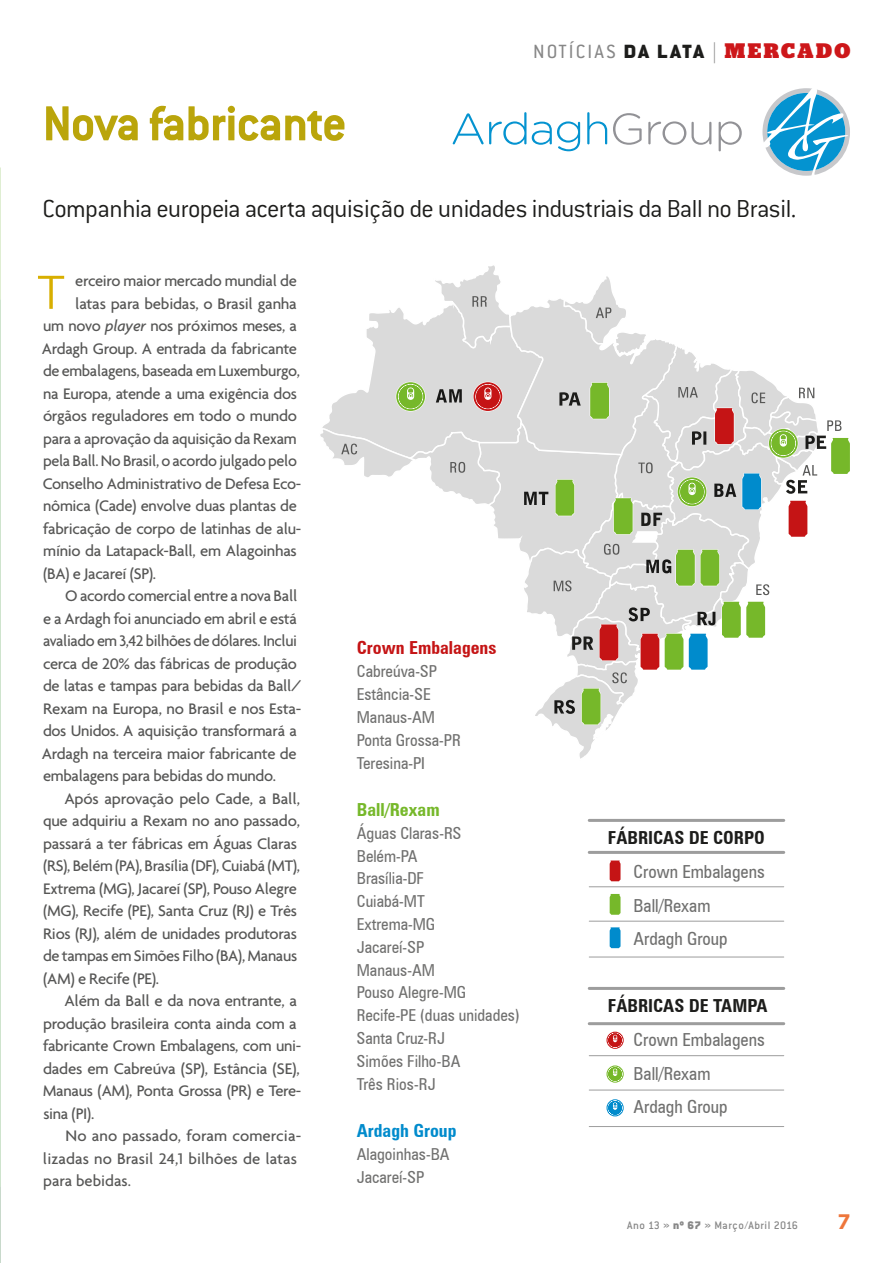
<style>
.page{position:relative;width:893px;height:1263px;background:#fff}
.page>*{position:absolute;margin:0;border:0;box-sizing:border-box;transform-origin:0 0}
.t1{font:700 54px "Conduit ITC Std";letter-spacing:-.025em;color:#baa50b}
.t2{font:300 51.75px "Agenda";color:#d8af00}
.t3{font:300 27px "Conduit ITC Std";letter-spacing:-.025em;color:#1d1d1b}
.t4{font:21px "Conduit ITC Std";letter-spacing:.1em;color:#878787}
.t5{font:700 21px "Gotham";color:#ee763b}
.t6{font:condensed 18px/33.6px "Zurich BT";color:#70706f}
.t7{font:700 condensed 18px "Zurich BT";color:#1d1d1b}
.t8{font:700 condensed 18px "Zurich BT";color:#c51415}
.t9{font:700 condensed 18px "Zurich BT";color:#008bcc}
.t10{font:700 condensed 18px "Zurich BT";color:#76b82a}
.t11{font:500 16.5px "Agenda";letter-spacing:-.02em;color:#575756}
.t12{font:condensed 16.5px/22.8px "Zurich BT";color:#70706f}
.t13{font:500 16.5px "Agenda";color:#575756}
.t14{font:500 16.5px "Agenda";letter-spacing:.005em;color:#575756}
.t15{font:500 12px "Conduit ITC Std";letter-spacing:.04em;color:#878787}
.s1{font-weight:900;color:#1d1d1b}
.s2{font-weight:200}
.s3{font-family:"Stag";font-weight:900;color:#cd171a}
.s4{font-style:italic}
.s5{font-weight:900}
</style>
<div class="page">
<svg style="left:320px;top:265px;width:530px;height:494px"></svg>
<svg style="left:609px;top:927px;width:12px;height:21px"></svg>
<svg style="left:609px;top:860px;width:12px;height:22px"></svg>
<svg style="left:609px;top:894px;width:12px;height:21px"></svg>
<svg style="left:606px;top:1099px;width:18px;height:17px"></svg>
<svg style="left:606px;top:1032px;width:18px;height:17px"></svg>
<svg style="left:606px;top:1065px;width:18px;height:18px"></svg>
<hr style="left:589px;top:819px;width:195px;height:3px;background:#9d9d9d">
<hr style="left:589px;top:851px;width:195px;height:3px;background:#9d9d9d">
<hr style="left:589px;top:886px;width:195px;height:1px;background:#9d9d9d">
<hr style="left:589px;top:921px;width:195px;height:1px;background:#9d9d9d">
<hr style="left:589px;top:957px;width:195px;height:1px;background:#9d9d9d">
<hr style="left:589px;top:987px;width:195px;height:3px;background:#9d9d9d">
<hr style="left:589px;top:1022px;width:195px;height:3px;background:#9d9d9d">
<hr style="left:589px;top:1055px;width:195px;height:1px;background:#9d9d9d">
<hr style="left:589px;top:1090px;width:195px;height:1px;background:#9d9d9d">
<hr style="left:589px;top:1126px;width:195px;height:1px;background:#9d9d9d">
<svg style="left:453px;top:112px;width:154px;height:39px"></svg>
<svg style="left:613px;top:113px;width:129px;height:38px"></svg>
<svg style="left:762px;top:88px;width:88px;height:88px"></svg>
<h1 class="t1" style="left:43px;top:91px;width:306px">Nova fabricante</h1>
<p class="t4" style="left:533px;top:39px;width:319px">NOTÍCIAS <span class="s1">DA LATA</span> <span class="s2">|</span> <span class="s3">MERCADO</span></p>
<h3 class="t3" style="left:43px;top:193px;width:755px">Companhia europeia acerta aquisição de unidades industriais da Ball no Brasil.</h3>
<h2 class="t2" style="left:38px;top:262px;width:28px">T</h2>
<p class="t11" style="left:75px;top:271px;width:223px">erceiro maior mercado mundial de</p>
<p class="t11" style="left:75px;top:293px;width:223px">latas para bebidas, o Brasil ganha</p>
<p class="t11" style="left:43px;top:316px;width:255px">um novo <span class="s4">player</span> nos próximos meses, a</p>
<p class="t11" style="left:42px;top:338px;width:257px">Ardagh Group. A entrada da fabricante</p>
<p class="t11" style="left:43px;top:361px;width:258px">de embalagens, baseada em Luxemburgo,</p>
<p class="t11" style="left:43px;top:383px;width:255px">na Europa, atende a uma exigência dos</p>
<p class="t11" style="left:43px;top:406px;width:255px">órgãos reguladores em todo o mundo</p>
<p class="t11" style="left:43px;top:428px;width:255px">para a aprovação da aquisição da Rexam</p>
<p class="t11" style="left:43px;top:451px;width:255px">pela Ball. No Brasil, o acordo julgado pelo</p>
<p class="t11" style="left:43px;top:473px;width:260px">Conselho Administrativo de Defesa Eco-</p>
<p class="t11" style="left:43px;top:496px;width:255px">nômica (Cade) envolve duas plantas de</p>
<p class="t11" style="left:43px;top:518px;width:260px">fabricação de corpo de latinhas de alu-</p>
<p class="t11" style="left:43px;top:541px;width:255px">mínio da Latapack-Ball, em Alagoinhas</p>
<p class="t11" style="left:43px;top:563px;width:114px">(BA) e Jacareí (SP).</p>
<p class="t11" style="left:65px;top:586px;width:234px">O acordo comercial entre a nova Ball</p>
<p class="t11" style="left:43px;top:608px;width:256px">e a Ardagh foi anunciado em abril e está</p>
<p class="t11" style="left:43px;top:631px;width:256px">avaliado em 3,42 bilhões de dólares. Inclui</p>
<p class="t11" style="left:43px;top:653px;width:255px">cerca de 20% das fábricas de produção</p>
<p class="t11" style="left:43px;top:676px;width:260px">de latas e tampas para bebidas da Ball/</p>
<p class="t11" style="left:43px;top:698px;width:260px">Rexam na Europa, no Brasil e nos Esta-</p>
<p class="t11" style="left:43px;top:721px;width:256px">dos Unidos. A aquisição transformará a</p>
<p class="t11" style="left:42px;top:743px;width:256px">Ardagh na terceira maior fabricante de</p>
<p class="t11" style="left:43px;top:766px;width:235px">embalagens para bebidas do mundo.</p>
<p class="t11" style="left:64px;top:788px;width:237px">Após aprovação pelo Cade, a Ball,</p>
<p class="t11" style="left:43px;top:811px;width:258px">que adquiriu a Rexam no ano passado,</p>
<p class="t11" style="left:43px;top:833px;width:255px">passará a ter fábricas em Águas Claras</p>
<p class="t11" style="left:43px;top:856px;width:258px">(RS), Belém (PA), Brasília (DF), Cuiabá (MT),</p>
<p class="t11" style="left:43px;top:878px;width:255px">Extrema (MG), Jacareí (SP), Pouso Alegre</p>
<p class="t11" style="left:43px;top:901px;width:256px">(MG), Recife (PE), Santa Cruz (RJ) e Três</p>
<p class="t11" style="left:43px;top:923px;width:255px">Rios (RJ), além de unidades produtoras</p>
<p class="t11" style="left:43px;top:946px;width:256px">de tampas em Simões Filho (BA), Manaus</p>
<p class="t11" style="left:43px;top:968px;width:118px">(AM) e Recife (PE).</p>
<p class="t11" style="left:64px;top:991px;width:234px">Além da Ball e da nova entrante, a</p>
<p class="t11" style="left:43px;top:1013px;width:255px">produção brasileira conta ainda com a</p>
<p class="t11" style="left:43px;top:1036px;width:260px">fabricante Crown Embalagens, com uni-</p>
<p class="t11" style="left:43px;top:1058px;width:258px">dades em Cabreúva (SP), Estância (SE),</p>
<p class="t11" style="left:43px;top:1081px;width:260px">Manaus (AM), Ponta Grossa (PR) e Tere-</p>
<p class="t11" style="left:43px;top:1103px;width:52px">sina (PI).</p>
<p class="t14" style="left:66px;top:1126px;width:237px">No ano passado, foram comercia-</p>
<p class="t13" style="left:43px;top:1148px;width:256px">lizadas no Brasil 24,1 bilhões de latas</p>
<p class="t13" style="left:43px;top:1171px;width:89px">para bebidas.</p>
<p class="t8" style="left:357px;top:637px;width:141px">Crown Embalagens</p>
<p class="t12" style="left:357px;top:660px;width:106px">Cabreúva-SP<br>Estância-SE<br>Manaus-AM<br>Ponta Grossa-PR<br>Teresina-PI</p>
<p class="t10" style="left:357px;top:798px;width:84px">Ball/Rexam</p>
<p class="t12" style="left:357px;top:821px;width:164px">Águas Claras-RS<br>Belém-PA<br>Brasília-DF<br>Cuiabá-MT<br>Extrema-MG<br>Jacareí-SP<br>Manaus-AM<br>Pouso Alegre-MG<br>Recife-PE (duas unidades)<br>Santa Cruz-RJ<br>Simões Filho-BA<br>Três Rios-RJ</p>
<p class="t9" style="left:357px;top:1119px;width:101px">Ardagh Group</p>
<p class="t12" style="left:357px;top:1142px;width:94px">Alagoinhas-BA<br>Jacareí-SP</p>
<p class="t7" style="left:608px;top:827px;width:159px">FÁBRICAS DE CORPO</p>
<p class="t6" style="left:634px;top:855px;width:133px">Crown Embalagens<br>Ball/Rexam<br>Ardagh Group</p>
<p class="t7" style="left:608px;top:995px;width:161px">FÁBRICAS DE TAMPA</p>
<p class="t6" style="left:634px;top:1023px;width:133px">Crown Embalagens<br>Ball/Rexam<br>Ardagh Group</p>
<p class="t15" style="left:627px;top:1217px;width:172px">Ano 13 » <span class="s5">nº 67</span> » Março/Abril 2016</p>
<p class="t5" style="left:837px;top:1207px;width:14px">7</p>
</div>
